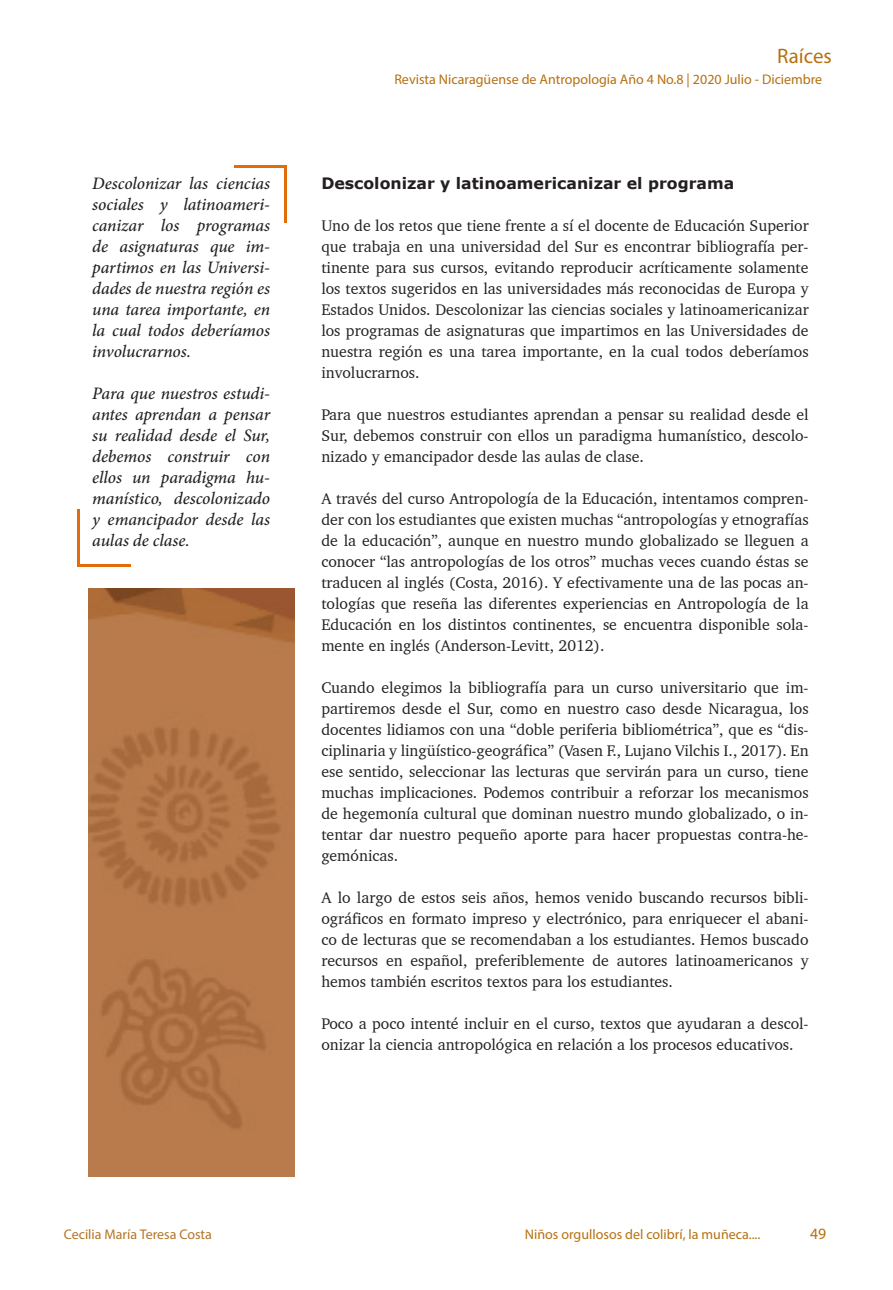
<style>
.page{position:relative;width:893px;height:1290px;background:#fff}
.page>*{position:absolute;margin:0;border:0;box-sizing:border-box;transform-origin:0 0}
.t1{font:21px "Myriad Pro";color:#b7700f}
.t2{font:italic 500 17.5px/21px "Minion Pro";letter-spacing:-.005em;color:#231f20;text-align:justify}
.t3{font:15.75px/21px "Charter BT";color:#231f20;text-align:justify}
.t4{font:700 15.75px "Verdana";color:#231f20}
.t5{font:15.75px "Myriad Pro";color:#b7700f}
.t6{font:14px "Myriad Pro";color:#b7700f}
.t7{font:14px "Myriad Pro";color:#b47526}
</style>
<div class="page">
<hr style="left:234px;top:165px;width:53px;height:3px;background:#e36c0a">
<hr style="left:285px;top:165px;width:2px;height:58px;background:#e36c0a">
<img style="left:89px;top:588px;width:206px;height:588px">
<hr style="left:78px;top:509px;width:2px;height:58px;background:#e36c0a">
<hr style="left:78px;top:564px;width:52px;height:3px;background:#e36c0a">
<p class="t1" style="left:779px;top:43px;width:56px">Raíces</p>
<p class="t2" style="left:92px;top:173px;width:179px">Descolonizar las ciencias sociales y latinoameri&shy;canizar los programas de asignaturas que im&shy;partimos en las Universi&shy;dades de nuestra región es una tarea importante, en la cual todos deberíamos involucrarnos.</p>
<p class="t2" style="left:92px;top:383px;width:179px">Para que nuestros estudi&shy;antes aprendan a pensar su realidad desde el Sur, debemos construir con ellos un paradigma hu&shy;manístico, descolonizado y emancipador desde las aulas de clase.</p>
<p class="t6" style="left:395px;top:71px;width:432px">Revista Nicaragüense de Antropología Año 4 No.8 | 2020 Julio - Diciembre</p>
<p class="t6" style="left:725px;top:71px;width:99px">Julio - Diciembre</p>
<p class="t4" style="left:321px;top:172px;width:414px">Descolonizar y latinoamericanizar el programa</p>
<p class="t3" style="left:321px;top:215px;width:489px">Uno de los retos que tiene frente a sí el docente de Educación Superior que trabaja en una universidad del Sur es encontrar bibliografía per&shy;tinente para sus cursos, evitando reproducir acríticamente solamente los textos sugeridos en las universidades más reconocidas de Europa y Estados Unidos. Descolonizar las ciencias sociales y latinoamericanizar los programas de asignaturas que impartimos en las Universidades de nuestra región es una tarea importante, en la cual todos deberíamos involucrarnos.</p>
<p class="t3" style="left:321px;top:404px;width:489px">Para que nuestros estudiantes aprendan a pensar su realidad desde el Sur, debemos construir con ellos un paradigma humanístico, descolo&shy;nizado y emancipador desde las aulas de clase.</p>
<p class="t3" style="left:321px;top:488px;width:489px">A través del curso Antropología de la Educación, intentamos compren&shy;der con los estudiantes que existen muchas “antropologías y etnografías de la educación”, aunque en nuestro mundo globalizado se lleguen a conocer “las antropologías de los otros” muchas veces cuando éstas se traducen al inglés (Costa, 2016). Y efectivamente una de las pocas an&shy;tologías que reseña las diferentes experiencias en Antropología de la Educación en los distintos continentes, se encuentra disponible sola&shy;mente en inglés (Anderson-Levitt, 2012).</p>
<p class="t3" style="left:321px;top:677px;width:489px">Cuando elegimos la bibliografía para un curso universitario que im&shy;partiremos desde el Sur, como en nuestro caso desde Nicaragua, los docentes lidiamos con una “doble periferia bibliométrica”, que es “dis&shy;ciplinaria y lingüístico-geográfica” (Vasen F., Lujano Vilchis I., 2017). En ese sentido, seleccionar las lecturas que servirán para un curso, tiene muchas implicaciones. Podemos contribuir a reforzar los mecanismos de hegemonía cultural que dominan nuestro mundo globalizado, o in&shy;tentar dar nuestro pequeño aporte para hacer propuestas contra-he&shy;gemónicas.</p>
<p class="t3" style="left:321px;top:887px;width:489px">A lo largo de estos seis años, hemos venido buscando recursos bibli&shy;ográficos en formato impreso y electrónico, para enriquecer el abani&shy;co de lecturas que se recomendaban a los estudiantes. Hemos buscado recursos en español, preferiblemente de autores latinoamericanos y hemos también escritos textos para los estudiantes.</p>
<p class="t3" style="left:321px;top:1013px;width:489px">Poco a poco intenté incluir en el curso, textos que ayudaran a descol&shy;onizar la ciencia antropológica en relación a los procesos educativos.</p>
<p class="t7" style="left:64px;top:1226px;width:150px">Cecilia María Teresa Costa</p>
<p class="t6" style="left:525px;top:1226px;width:237px">Niños rgullosos del colibrí, la muñeca....</p>
<p class="t5" style="left:810px;top:1224px;width:18px">49</p>
<p class="t7" style="left:65px;top:1226px;width:150px">Cecilia María Teresa Costa</p>
<p class="t6" style="left:541px;top:1226px;width:237px">Niños orgullosos del colibrí, la muñeca....</p>
<p class="t5" style="left:812px;top:1224px;width:10px">9</p>
</div>
